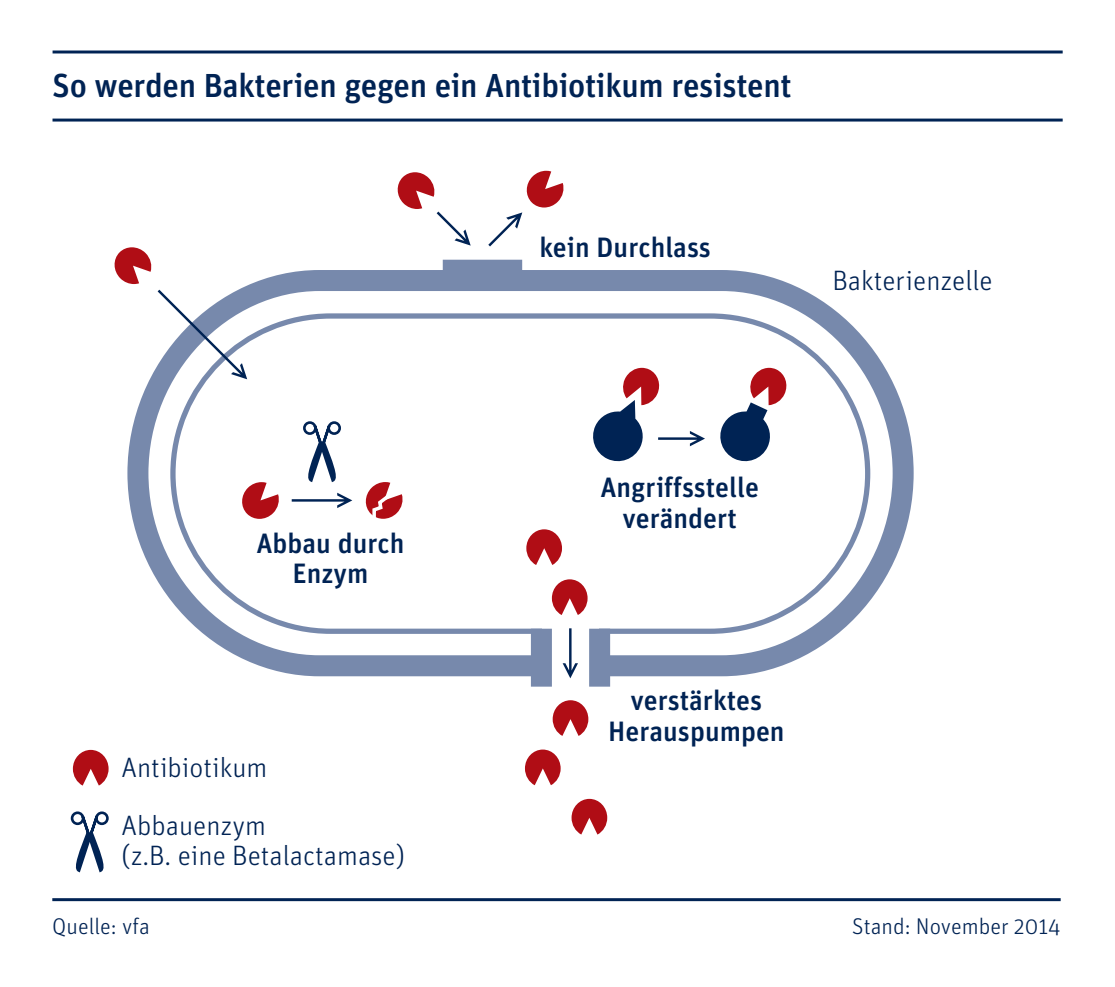
<style>
.page{position:relative;width:1115px;height:987px;background:#fff}
.page>*{position:absolute;margin:0;border:0;box-sizing:border-box;transform-origin:0 0}
.t1{font:500 33.25px "Unit";letter-spacing:-.01em;color:#002354}
.t2{font:500 28px/30.4px "Unit";color:#002354;text-align:center}
.t3{font:300 28px/30.4px "Unit";color:#002354}
.t4{font:300 22.75px "Unit";color:#002354}
</style>
<div class="page">
<hr style="left:53px;top:50px;width:1009px;height:3px;background:#002354">
<hr style="left:52px;top:118px;width:1010px;height:3px;background:#002354">
<hr style="left:52px;top:897px;width:1008px;height:3px;background:#002354">
<svg style="left:170px;top:313px;width:700px;height:320px"></svg>
<div style="left:127px;top:270px;width:786px;height:406px;border:21px solid #7789ac;border-radius:187px"></div>
<svg style="left:114px;top:247px;width:38px;height:37px"></svg>
<svg style="left:397px;top:172px;width:74px;height:73px"></svg>
<svg style="left:158px;top:289px;width:89px;height:90px"></svg>
<svg style="left:488px;top:171px;width:76px;height:75px"></svg>
<div style="left:443px;top:259px;width:79px;height:21px;background:#7789ac"></div>
<svg style="left:364px;top:482px;width:40px;height:40px"></svg>
<div style="left:327px;top:421px;width:14px;height:14px;border:3px solid #002354;border-radius:50%"></div>
<div style="left:303px;top:421px;width:14px;height:14px;border:3px solid #002354;border-radius:50%"></div>
<svg style="left:306px;top:422px;width:32px;height:61px"></svg>
<svg style="left:240px;top:482px;width:40px;height:36px"></svg>
<svg style="left:292px;top:492px;width:60px;height:16px"></svg>
<svg style="left:73px;top:749px;width:36px;height:36px"></svg>
<div style="left:95px;top:811px;width:14px;height:13px;border:3px solid #002354;border-radius:50%"></div>
<div style="left:71px;top:811px;width:13px;height:13px;border:3px solid #002354;border-radius:50%"></div>
<svg style="left:74px;top:812px;width:32px;height:61px"></svg>
<svg style="left:717px;top:368px;width:72px;height:96px"></svg>
<svg style="left:589px;top:368px;width:116px;height:96px"></svg>
<div style="left:542px;top:625px;width:57px;height:66px;background:#fff"></div>
<svg style="left:525px;top:749px;width:36px;height:36px"></svg>
<svg style="left:571px;top:798px;width:36px;height:36px"></svg>
<svg style="left:553px;top:700px;width:35px;height:35px"></svg>
<svg style="left:526px;top:529px;width:36px;height:36px"></svg>
<svg style="left:552px;top:579px;width:35px;height:36px"></svg>
<svg style="left:563px;top:628px;width:15px;height:50px"></svg>
<div style="left:531px;top:628px;width:21px;height:58px;background:#7789ac"></div>
<div style="left:589px;top:628px;width:21px;height:58px;background:#7789ac"></div>
<p class="t1" style="left:52px;top:65px;width:741px">So werden Bakterien gegen ein Antibiotikum resistent</p>
<p class="t2" style="left:539px;top:231px;width:173px">kein Durchlass</p>
<p class="t3" style="left:832px;top:264px;width:162px">Bakterienzelle</p>
<p class="t2" style="left:256px;top:527px;width:150px">Abbau durch<br>Enzym</p>
<p class="t3" style="left:122px;top:751px;width:147px">Antibiotikum</p>
<p class="t3" style="left:122px;top:809px;width:285px">Abbauenzym<br>(z.B. eine Betalactamase)</p>
<p class="t4" style="left:52px;top:911px;width:99px">Quelle: vfa</p>
<p class="t2" style="left:600px;top:471px;width:160px">Angriffsstelle verändert</p>
<p class="t2" style="left:608px;top:684px;width:178px">verstärktes<br>Herauspumpen</p>
<p class="t4" style="left:852px;top:911px;width:210px">Stand: November 2014</p>
</div>
